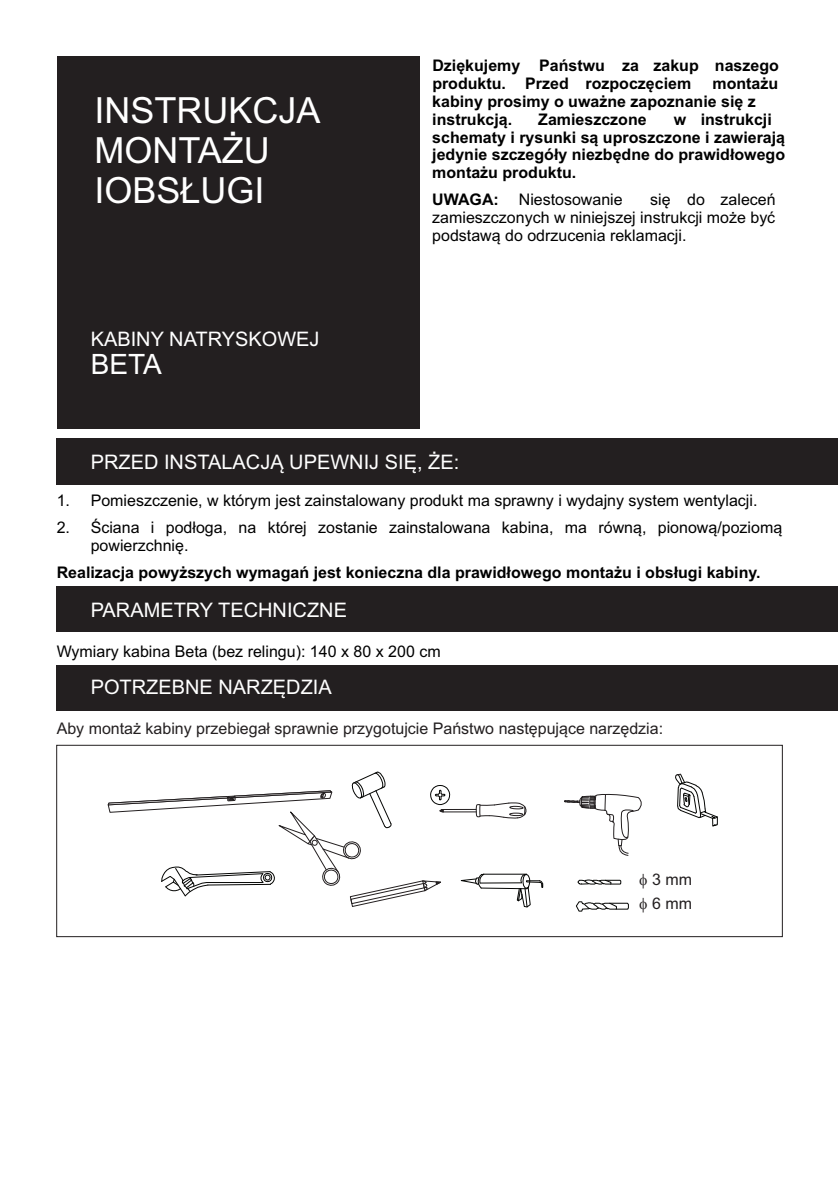
<style>
.page{position:relative;width:838px;height:1191px;background:#fff}
.page>*{position:absolute;margin:0;border:0;box-sizing:border-box;transform-origin:0 0}
.t1{font:36px/40.2px "Arial";color:#fff}
.t2{font:28px "Arial";color:#fff}
.t3{font:20px "Arial";color:#fff}
.t4{font:16px/17.8px "Arial";color:#000;text-align:justify}
.t5{font:700 16px/17.8px "Arial";color:#000}
.t6{font:16px/24px "Arial";color:#231f20}
.s1{font-weight:700}
</style>
<div class="page">
<div style="left:57px;top:57px;width:363px;height:371px;background:#231f20"></div>
<div style="left:57px;top:438px;width:781px;height:46px;background:#231f20"></div>
<div style="left:57px;top:586px;width:781px;height:46px;background:#231f20"></div>
<div style="left:57px;top:665px;width:781px;height:45px;background:#231f20"></div>
<svg style="left:564px;top:793px;width:78px;height:63px"></svg>
<svg style="left:577px;top:879px;width:45px;height:5px"></svg>
<div style="left:56px;top:744px;width:727px;height:192px;border:1px solid #231f20"></div>
<svg style="left:675px;top:773px;width:43px;height:53px"></svg>
<svg style="left:576px;top:901px;width:53px;height:10px"></svg>
<svg style="left:107px;top:771px;width:437px;height:137px"></svg>
<h1 class="t1" style="left:94px;top:93px;width:228px">INSTRUKCJA<br>MONTAŻU<br>IOBSŁUGI</h1>
<p class="t3" style="left:91px;top:331px;width:230px">KABINY NATRYSKOWEJ</p>
<h2 class="t2" style="left:91px;top:353px;width:73px">BETA</h2>
<p class="t5" style="left:432px;top:58px;width:348px">Dziękujemy Państwu za zakup naszego produktu. Przed rozpoczęciem</p>
<p class="t5" style="left:432px;top:76px;width:347px;text-indent:280px">montażu kabiny prosimy o uważne zapoznanie się z instrukcją.</p>
<p class="t5" style="left:432px;top:112px;width:354px;text-indent:242px">w instrukcji schematy i rysunki są uproszczone i zawierają jedynie szczegóły niezbędne do prawidłowego montażu produktu.</p>
<p class="t4" style="left:432px;top:192px;width:192px"><span class="s1">UWAGA:</span> Niestosowanie</p>
<p class="t5" style="left:538px;top:112px;width:110px">Zamieszczone</p>
<p class="t4" style="left:432px;top:192px;width:345px;text-indent:218px">się do zaleceń zamieszczonych w niniejszej instrukcji może być podstawą do odrzucenia reklamacji.</p>
<p class="t3" style="left:91px;top:454px;width:370px">PRZED INSTALACJĄ UPEWNIJ SIĘ, ŻE:</p>
<p class="t4" style="left:57px;top:493px;width:702px">1. Pomieszczenie, w którym jest zainstalowany produkt ma sprawny i wydajny system wentylacji.</p>
<p class="t4" style="left:91px;top:519px;width:693px;text-indent:-34px">2. Ściana i podłoga, na której zostanie zainstalowana kabina, ma równą, pionową/poziomą powierzchnię.</p>
<p class="t5" style="left:57px;top:564px;width:705px">Realizacja powyższych wymagań jest konieczna dla prawidłowego montażu i obsługi kabiny.</p>
<p class="t3" style="left:91px;top:602px;width:258px">PARAMETRY TECHNICZNE</p>
<p class="t4" style="left:57px;top:643px;width:385px">Wymiary kabina Beta (bez relingu): 140 x 80 x 200 cm</p>
<p class="t3" style="left:91px;top:679px;width:243px">POTRZEBNE NARZĘDZIA</p>
<p class="t6" style="left:57px;top:718px;width:608px">Aby montaż kabiny przebiegał sprawnie przygotujcie Państwo następujące narzędzia:</p>
<p class="t6" style="left:652px;top:868px;width:41px">3 mm<br>6 mm</p>
</div>
